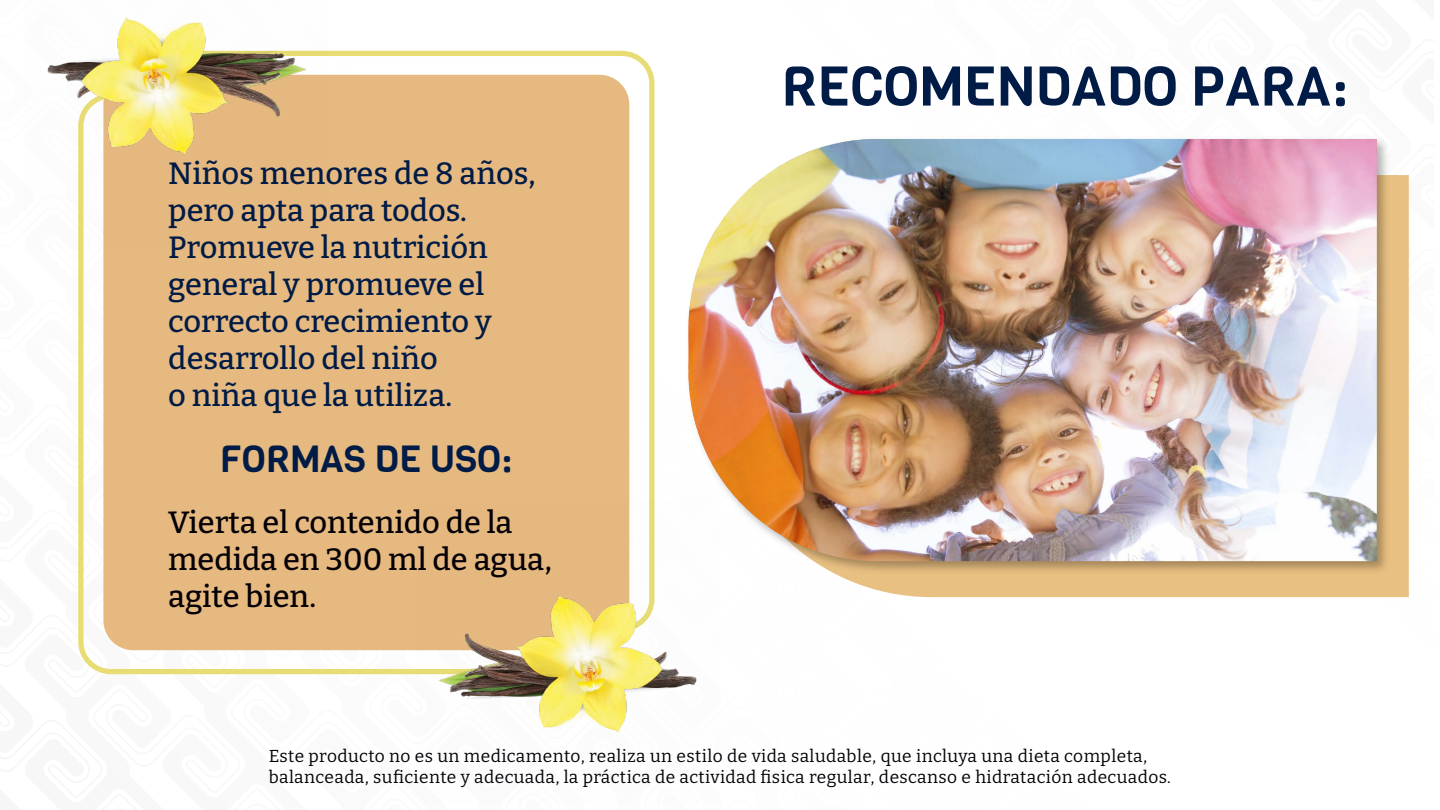
<style>
.page{position:relative;width:1440px;height:810px;background:#fff}
.page>*{position:absolute;margin:0;border:0;box-sizing:border-box;transform-origin:0 0}
.t1{font:54.9px "Viga";color:#001b46}
.t2{font:37.2px "Viga";color:#001b46}
.t3{font:500 30.75px/36.9px "Bitter";color:#001b46}
.t4{font:500 30.75px/36.9px "Bitter";color:#040006}
.t5{font:17.33px/20.8px "Bitter";letter-spacing:.025em;color:#040006}
</style>
<div class="page">
<div style="left:103px;top:75px;width:526px;height:575px;background:#e6b980;border-radius:30px"></div>
<img style="left:416px;top:500px;width:281px;height:233px">
<img style="left:47px;top:17px;width:282px;height:233px">
<img style="left:663px;top:138px;width:746px;height:474px">
<img style="left:688px;top:139px;width:689px;height:422px">
<div style="left:837px;top:627px;width:267px;height:66px;border:4px solid #e6b980;border-radius:8px"></div>
<h3 class="t3" style="left:168px;top:154px;width:369px">Niños menores de 8 años, pero apta para todos.<br>Promueve la nutrición general y promueve el correcto crecimiento y desarrollo del niño<br>o niña que la utiliza.</h3>
<h2 class="t2" style="left:220px;top:434px;width:295px">FORMAS DE USO:</h2>
<h3 class="t4" style="left:168px;top:503px;width:385px">Vierta el contenido de la medida en 300 ml de agua, agite bien.</h3>
<h1 class="t1" style="left:781px;top:50px;width:569px">RECOMENDADO PARA:</h1>
<p class="t5" style="left:269px;top:745px;width:904px">Este producto no es un medicamento, realiza un estilo de vida saludable, que incluya una dieta completa, balanceada, suficiente y adecuada, la práctica de actividad fisica regular, descanso e hidratación adecuados.</p>
</div>
